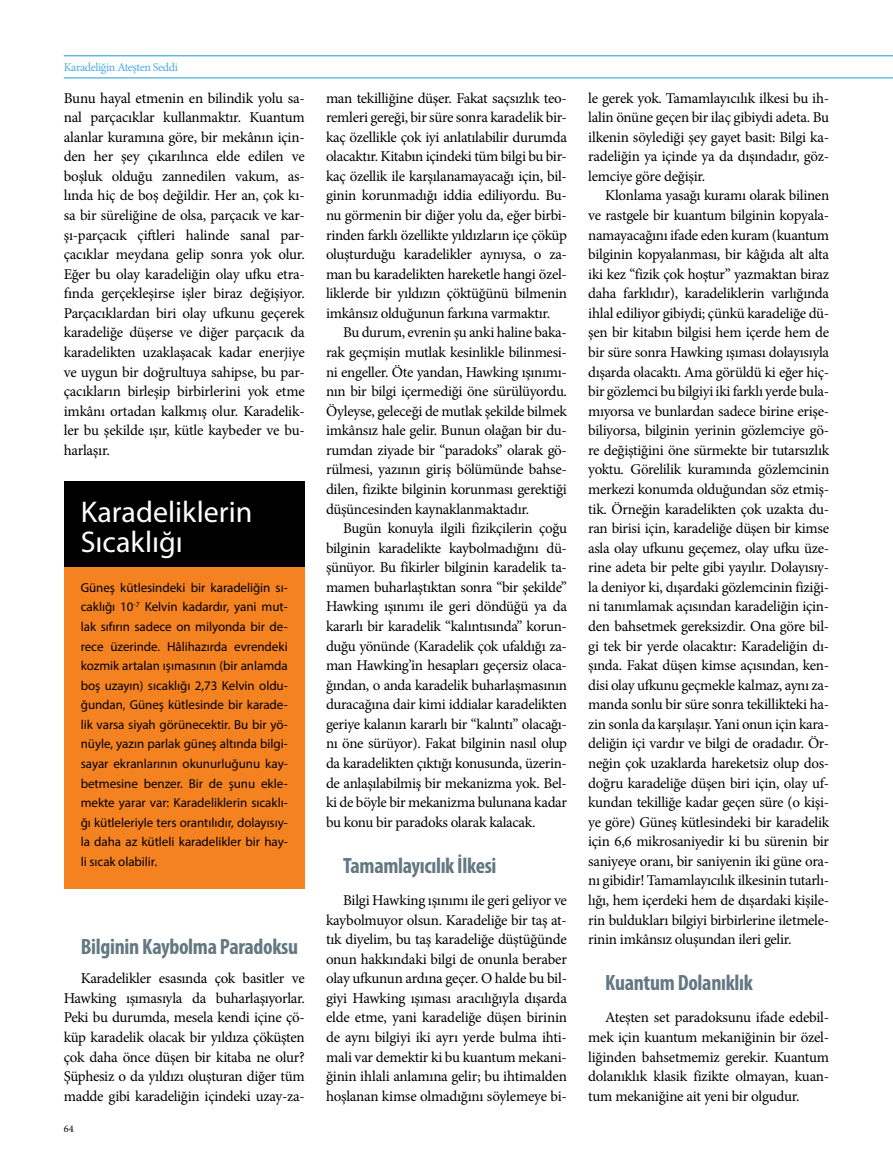
<style>
.page{position:relative;width:893px;height:1170px;background:#fff}
.page>*{position:absolute;margin:0;border:0;box-sizing:border-box;transform-origin:0 0}
.t1{font:30px/30px "Myriad Pro";color:#fff}
.t2{font:700 condensed 22.2px "Myriad Pro";letter-spacing:-.015em;color:#647883}
.t3{font:15px/19.5px "Minion Pro";letter-spacing:-.02em;color:#000;text-align:justify}
.t4{font:13.05px/19.5px "Myriad Pro";letter-spacing:-.005em;color:#000;text-align:justify}
.t5{font:12px "Minion Pro";letter-spacing:-.035em;color:#4aace1}
.t6{font:10.35px "Minion Pro";color:#000}
</style>
<div class="page">
<hr style="left:64px;top:78px;width:829px;height:1px;background:#1c9ad6">
<hr style="left:64px;top:56px;width:829px;height:1px;background:#1c9ad6">
<div style="left:64px;top:481px;width:241px;height:408px;background:#f58220"></div>
<div style="left:64px;top:481px;width:241px;height:85px;background:#000"></div>
<p class="t5" style="left:64px;top:59px;width:116px">Karadeliğin Ateşten Seddi</p>
<p class="t3" style="left:64px;top:88px;width:242px">Bunu hayal etmenin en bilindik yolu sa&shy;nal parçacıklar kullanmaktır. Kuantum alanlar kuramına göre, bir mekânın için&shy;den her şey çıkarılınca elde edilen ve boşluk olduğu zannedilen vakum, as&shy;lında hiç de boş değildir. Her an, çok kı&shy;sa bir süreliğine de olsa, parçacık ve kar&shy;şı-parçacık çiftleri halinde sanal par&shy;çacıklar meydana gelip sonra yok olur.<br>Eğer bu olay karadeliğin olay ufku etra&shy;fında gerçekleşirse işler biraz değişiyor.<br>Parçacıklardan biri olay ufkunu geçerek karadeliğe düşerse ve diğer parçacık da karadelikten uzaklaşacak kadar enerjiye ve uygun bir doğrultuya sahipse, bu par&shy;çacıkların birleşip birbirlerini yok etme imkânı ortadan kalkmış olur. Karadelik&shy;ler bu şekilde ışır, kütle kaybeder ve bu&shy;harlaşır.</p>
<h1 class="t1" style="left:81px;top:496px;width:173px">Karadeliklerin<br>Sıcaklığı</h1>
<p class="t4" style="left:81px;top:577px;width:208px">Güneş kütlesindeki bir karadeliğin sı&shy;caklığı 10<sup>-7</sup> Kelvin kadardır, yani mut&shy;lak sıfırın sadece on milyonda bir de&shy;rece üzerinde. Hâlihazırda evrendeki kozmik artalan ışımasının (bir anlamda boş uzayın) sıcaklığı 2,73 Kelvin oldu&shy;ğundan, Güneş kütlesinde bir karade&shy;lik varsa siyah görünecektir. Bu bir yö&shy;nüyle, yazın parlak güneş altında bilgi&shy;sayar ekranlarının okunurluğunu kay&shy;betmesine benzer. Bir de şunu ekle&shy;mekte yarar var: Karadeliklerin sıcaklı&shy;ğı kütleleriyle ters orantılıdır, dolayısıy&shy;la daha az kütleli karadelikler bir hay&shy;li sıcak olabilir.</p>
<h2 class="t2" style="left:81px;top:932px;width:219px">Bilginin Kaybolma Paradoksu</h2>
<p class="t3" style="left:64px;top:968px;width:242px;text-indent:17px">Karadelikler esasında çok basitler ve Hawking ışımasıyla da buharlaşıyorlar.<br>Peki bu durumda, mesela kendi içine çö&shy;küp karadelik olacak bir yıldıza çöküşten çok daha önce düşen bir kitaba ne olur?<br>Şüphesiz o da yıldızı oluşturan diğer tüm madde gibi karadeliğin içindeki uzay-za-</p>
<p class="t6" style="left:64px;top:1121px;width:11px">64</p>
<p class="t3" style="left:326px;top:88px;width:242px">man tekilliğine düşer. Fakat saçsızlık teo&shy;remleri gereği, bir süre sonra karadelik bir&shy;kaç özellikle çok iyi anlatılabilir durumda olacaktır. Kitabın içindeki tüm bilgi bu bir&shy;kaç özellik ile karşılanamayacağı için, bil&shy;ginin korunmadığı iddia ediliyordu. Bu&shy;nu görmenin bir diğer yolu da, eğer birbi&shy;rinden farklı özellikte yıldızların içe çöküp oluşturduğu karadelikler aynıysa, o za&shy;man bu karadelikten hareketle hangi özel&shy;liklerde bir yıldızın çöktüğünü bilmenin imkânsız olduğunun farkına varmaktır.</p>
<p class="t3" style="left:326px;top:323px;width:242px;text-indent:17px">Bu durum, evrenin şu anki haline baka&shy;rak geçmişin mutlak kesinlikle bilinmesi&shy;ni engeller. Öte yandan, Hawking ışınımı&shy;nın bir bilgi içermediği öne sürülüyordu.<br>Öyleyse, geleceği de mutlak şekilde bilmek imkânsız hale gelir. Bunun olağan bir du&shy;rumdan ziyade bir “paradoks” olarak gö&shy;rülmesi, yazının giriş bölümünde bahse&shy;dilen, fizikte bilginin korunması gerektiği düşüncesinden kaynaklanmaktadır.</p>
<p class="t3" style="left:326px;top:518px;width:242px;text-indent:17px">Bugün konuyla ilgili fizikçilerin çoğu bilginin karadelikte kaybolmadığını dü&shy;şünüyor. Bu fikirler bilginin karadelik ta&shy;mamen buharlaştıktan sonra “bir şekilde” Hawking ışınımı ile geri döndüğü ya da kararlı bir karadelik “kalıntısında” korun&shy;duğu yönünde (Karadelik çok ufaldığı za&shy;man Hawking’in hesapları geçersiz olaca&shy;ğından, o anda karadelik buharlaşmasının duracağına dair kimi iddialar karadelikten geriye kalanın kararlı bir “kalıntı” olacağı&shy;nı öne sürüyor). Fakat bilginin nasıl olup da karadelikten çıktığı konusunda, üzerin&shy;de anlaşılabilmiş bir mekanizma yok. Bel&shy;ki de böyle bir mekanizma bulunana kadar bu konu bir paradoks olarak kalacak.</p>
<h2 class="t2" style="left:343px;top:851px;width:155px">Tamamlayıcılık İlkesi</h2>
<p class="t3" style="left:326px;top:890px;width:242px;text-indent:17px">Bilgi Hawking ışınımı ile geri geliyor ve kaybolmuyor olsun. Karadeliğe bir taş at&shy;tık diyelim, bu taş karadeliğe düştüğünde onun hakkındaki bilgi de onunla beraber olay ufkunun ardına geçer. O halde bu bil&shy;giyi Hawking ışıması aracılığıyla dışarda elde etme, yani karadeliğe düşen birinin de aynı bilgiyi iki ayrı yerde bulma ihti&shy;mali var demektir ki bu kuantum mekani&shy;ğinin ihlali anlamına gelir; bu ihtimalden hoşlanan kimse olmadığını söylemeye bi-</p>
<p class="t3" style="left:588px;top:88px;width:242px">le gerek yok. Tamamlayıcılık ilkesi bu ih&shy;lalin önüne geçen bir ilaç gibiydi adeta. Bu ilkenin söylediği şey gayet basit: Bilgi ka&shy;radeliğin ya içinde ya da dışındadır, göz&shy;lemciye göre değişir.</p>
<p class="t3" style="left:588px;top:186px;width:242px;text-indent:17px">Klonlama yasağı kuramı olarak bilinen ve rastgele bir kuantum bilginin kopyala&shy;namayacağını ifade eden kuram (kuantum bilginin kopyalanması, bir kâğıda alt alta iki kez “fizik çok hoştur” yazmaktan biraz daha farklıdır), karadeliklerin varlığında ihlal ediliyor gibiydi; çünkü karadeliğe dü&shy;şen bir kitabın bilgisi hem içerde hem de bir süre sonra Hawking ışıması dolayısıyla dışarda olacaktı. Ama görüldü ki eğer hiç&shy;bir gözlemci bu bilgiyi iki farklı yerde bula&shy;mıyorsa ve bunlardan sadece birine erişe&shy;biliyorsa, bilginin yerinin gözlemciye gö&shy;re değiştiğini öne sürmekte bir tutarsızlık yoktu. Görelilik kuramında gözlemcinin merkezi konumda olduğundan söz etmiş&shy;tik. Örneğin karadelikten çok uzakta du&shy;ran birisi için, karadeliğe düşen bir kimse asla olay ufkunu geçemez, olay ufku üze&shy;rine adeta bir pelte gibi yayılır. Dolayısıy&shy;la deniyor ki, dışardaki gözlemcinin fiziği&shy;ni tanımlamak açısından karadeliğin için&shy;den bahsetmek gereksizdir. Ona göre bil&shy;gi tek bir yerde olacaktır: Karadeliğin dı&shy;şında. Fakat düşen kimse açısından, ken&shy;disi olay ufkunu geçmekle kalmaz, aynı za&shy;manda sonlu bir süre sonra tekillikteki ha&shy;zin sonla da karşılaşır. Yani onun için kara&shy;deliğin içi vardır ve bilgi de oradadır. Ör&shy;neğin çok uzaklarda hareketsiz olup dos&shy;doğru karadeliğe düşen biri için, olay uf&shy;kundan tekilliğe kadar geçen süre (o kişi&shy;ye göre) Güneş kütlesindeki bir karadelik için 6,6 mikrosaniyedir ki bu sürenin bir saniyeye oranı, bir saniyenin iki güne ora&shy;nı gibidir! Tamamlayıcılık ilkesinin tutarlı&shy;lığı, hem içerdeki hem de dışardaki kişile&shy;rin buldukları bilgiyi birbirlerine iletmele&shy;rinin imkânsız oluşundan ileri gelir.</p>
<h2 class="t2" style="left:605px;top:968px;width:149px">Kuantum Dolanıklık</h2>
<p class="t3" style="left:588px;top:1007px;width:242px;text-indent:17px">Ateşten set paradoksunu ifade edebil&shy;mek için kuantum mekaniğinin bir özel&shy;liğinden bahsetmemiz gerekir. Kuantum dolanıklık klasik fizikte olmayan, kuan&shy;tum mekaniğine ait yeni bir olgudur.</p>
</div>
